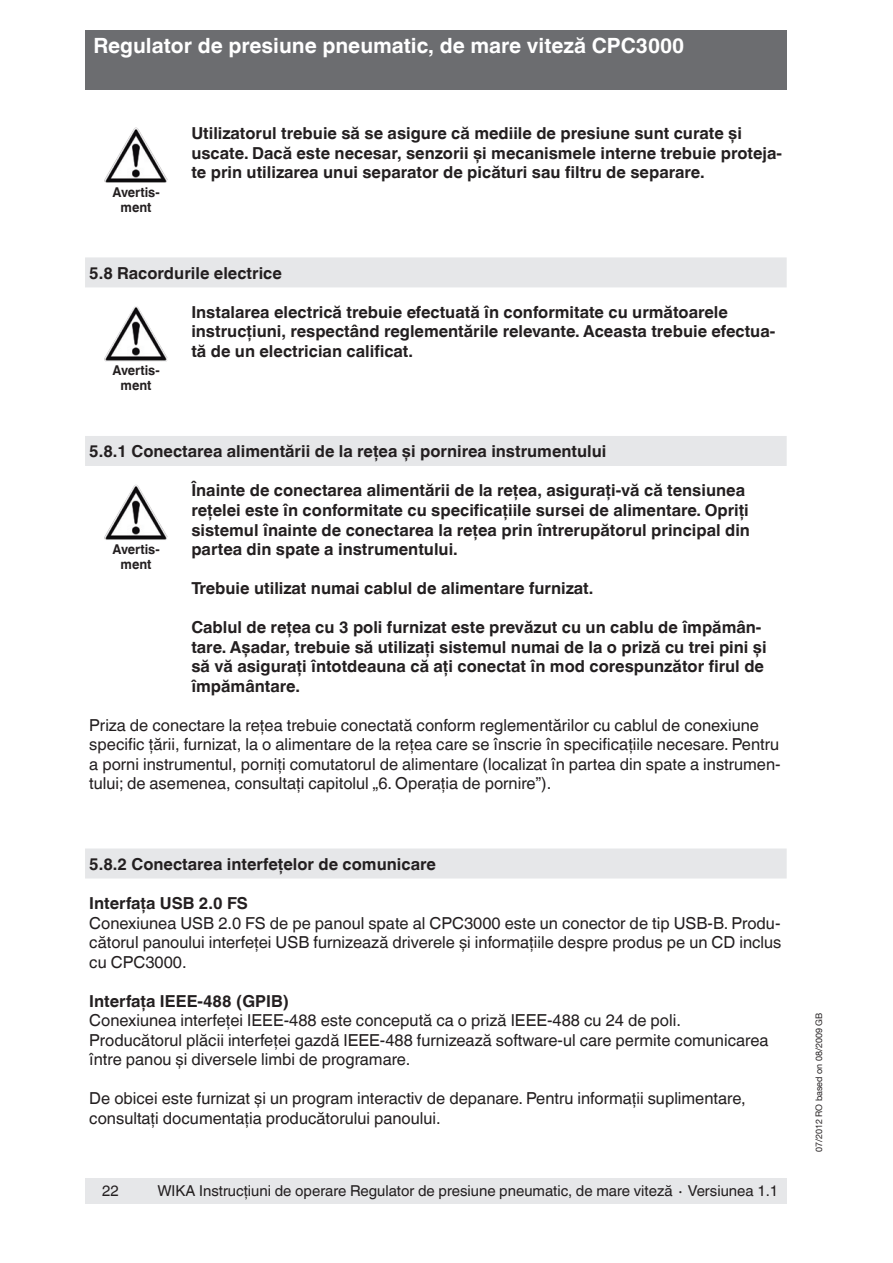
<style>
.page{position:relative;width:893px;height:1263px;background:#fff}
.page>*{position:absolute;margin:0;border:0;box-sizing:border-box;transform-origin:0 0}
.t1{font:700 21px "Helvetica World";color:#fff}
.t2{font:700 16.5px/19.5px "Helvetica World";color:#231f20}
.t3{font:16.5px/19.5px "Helvetica World";color:#231f20}
.t4{font:15px "Helvetica World";color:#231f20}
.t5{font:700 13.5px/15px "Helvetica World";color:#231f20;text-align:center;scale:.95 1}
.t6{font:9px "Helvetica Neue";color:#231f20}
</style>
<div class="page">
<div style="left:85px;top:1178px;width:702px;height:25px;background:#e6e7e9"></div>
<div style="left:85px;top:30px;width:702px;height:59px;background:#6c6d70"></div>
<div style="left:85px;top:257px;width:702px;height:30px;background:#e6e7e9"></div>
<div style="left:85px;top:436px;width:702px;height:30px;background:#e6e7e9"></div>
<div style="left:85px;top:848px;width:702px;height:30px;background:#e6e7e9"></div>
<img style="left:116px;top:128px;width:19px;height:32px">
<img style="left:115px;top:306px;width:20px;height:33px">
<img style="left:116px;top:485px;width:19px;height:32px">
<p class="t1" style="left:94px;top:34px;width:592px">Regulator de presiune pneumatic, de mare viteză CPC3000</p>
<p class="t5" style="left:112px;top:185px;width:51px">Avertis&shy;ment</p>
<p class="t2" style="left:191px;top:124px;width:592px">Utilizatorul trebuie să se asigure că mediile de presiune sunt curate şi uscate. Dacă este necesar, senzorii şi mecanismele interne trebuie proteja&shy;te prin utilizarea unui separator de picături sau filtru de separare.</p>
<p class="t2" style="left:89px;top:263px;width:194px">5.8 Racordurile electrice</p>
<p class="t2" style="left:191px;top:302px;width:585px">Instalarea electrică trebuie efectuată în conformitate cu următoarele instrucţiuni, respectând reglementările relevante. Aceasta trebuie efectua&shy;tă de un electrician calificat.</p>
<p class="t5" style="left:112px;top:363px;width:51px">Avertis&shy;ment</p>
<p class="t2" style="left:89px;top:442px;width:519px">5.8.1 Conectarea alimentării de la reţea şi pornirea instrumentului</p>
<p class="t2" style="left:191px;top:481px;width:560px">Înainte de conectarea alimentării de la reţea, asiguraţi-vă că tensiunea reţelei este în conformitate cu specificaţiile sursei de alimentare. Opriţi sistemul înainte de conectarea la reţea prin întrerupătorul principal din partea din spate a instrumentului.</p>
<p class="t2" style="left:191px;top:579px;width:403px">Trebuie utilizat numai cablul de alimentare furnizat.</p>
<p class="t2" style="left:191px;top:618px;width:577px">Cablul de reţea cu 3 poli furnizat este prevăzut cu un cablu de împămân&shy;tare. Aşadar, trebuie să utilizaţi sistemul numai de la o priză cu trei pini şi să vă asiguraţi întotdeauna că aţi conectat în mod corespunzător firul de împământare.</p>
<p class="t3" style="left:89px;top:715px;width:693px">Priza de conectare la reţea trebuie conectată conform reglementărilor cu cablul de conexiune specific ţării, furnizat, la o alimentare de la reţea care se înscrie în specificaţiile necesare. Pentru a porni instrumentul, porniţi comutatorul de alimentare (localizat în partea din spate a instrumen&shy;tului; de asemenea, consultaţi capitolul „6. Operaţia de pornire”).</p>
<p class="t5" style="left:112px;top:542px;width:51px">Avertis&shy;ment</p>
<p class="t2" style="left:89px;top:855px;width:348px">5.8.2 Conectarea interfeţelor de comunicare</p>
<p class="t2" style="left:89px;top:894px;width:160px">Interfaţa USB 2.0 FS</p>
<p class="t3" style="left:89px;top:913px;width:694px;text-align:justify">Conexiunea USB 2.0 FS de pe panoul spate al CPC3000 este un conector de tip USB-B. Produ&shy;cătorul panoului interfeţei USB furnizează driverele şi informaţiile despre produs pe un CD inclus cu CPC3000.</p>
<p class="t2" style="left:89px;top:991px;width:201px">Interfaţa IEEE-488 (GPIB)</p>
<p class="t3" style="left:89px;top:1011px;width:681px">Conexiunea interfeţei IEEE-488 este concepută ca o priză IEEE-488 cu 24 de poli.<br>Producătorul plăcii interfeţei gazdă IEEE-488 furnizează software-ul care permite comunicarea între panou şi diversele limbi de programare.</p>
<p class="t3" style="left:89px;top:1089px;width:658px">De obicei este furnizat şi un program interactiv de depanare. Pentru informaţii suplimentare, consultaţi documentaţia producătorului panoului.</p>
<p class="t4" style="left:102px;top:1182px;width:18px">22</p>
<p class="t4" style="left:157px;top:1182px;width:622px">WIKA Instrucţiuni de operare Regulator de presiune pneumatic, de mare viteză ∙ Versiunea 1.1</p>
<p class="t6" style="left:813px;top:1152px;width:141px;rotate:-90deg">07/2012 RO based on 08/2009 GB</p>
</div>
